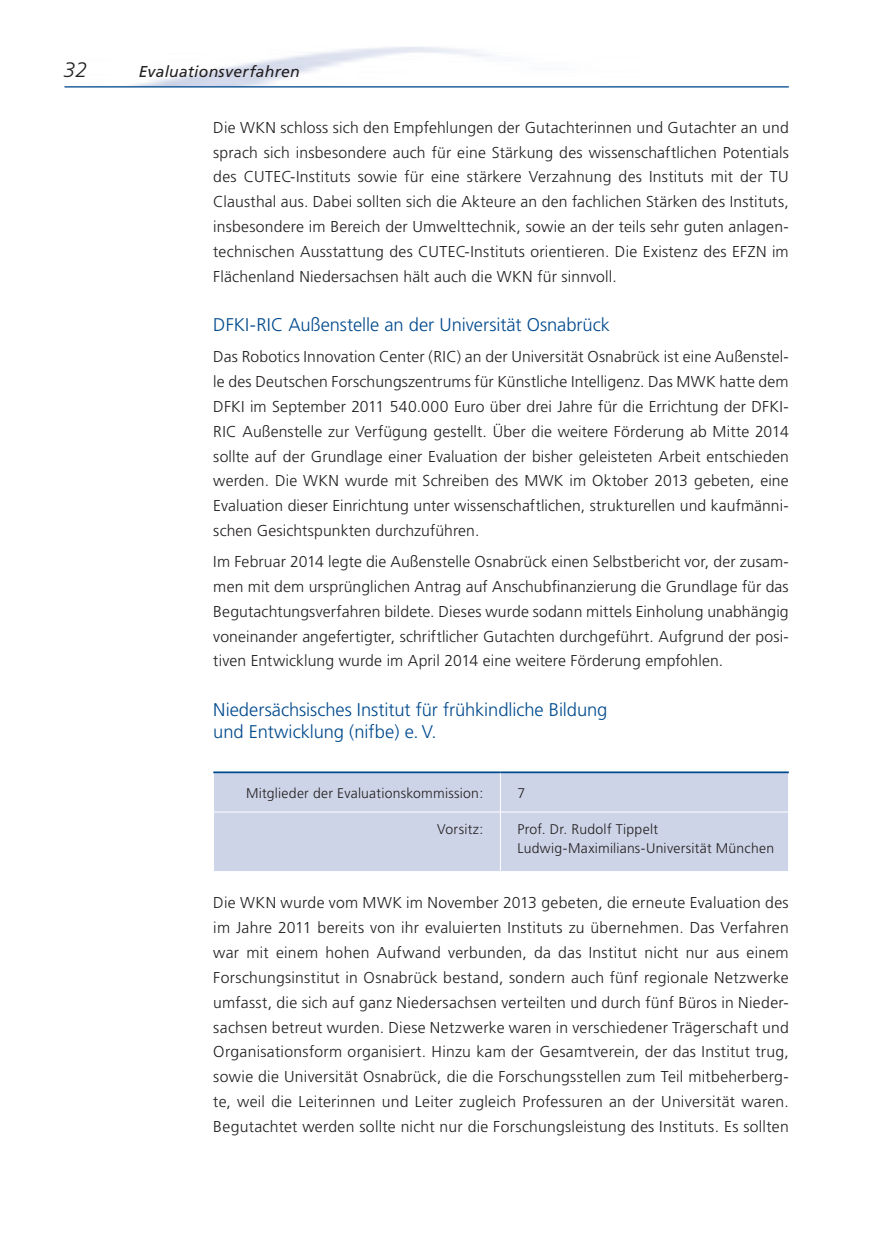
<style>
.page{position:relative;width:893px;height:1241px;background:#fff}
.page>*{position:absolute;margin:0;border:0;box-sizing:border-box;transform-origin:0 0}
.t1{font:italic 300 21px "Frutiger";color:#231f20}
.t2{font:300 18.38px/22.4px "Frutiger";letter-spacing:-.005em;color:#004a8d}
.t3{font:300 15.75px/24.8px "Frutiger";letter-spacing:.01em;color:#231f20;text-align:justify}
.t4{font:italic 15.75px "Frutiger";letter-spacing:.015em;color:#231f20}
.t5{font:300 14px/18.6px "Frutiger";letter-spacing:.015em;color:#231f20}
</style>
<div class="page">
<hr style="left:64px;top:86px;width:725px;height:1px;background:#004a8d">
<div style="left:214px;top:773px;width:574px;height:98px;background:#cdd4e7"></div>
<hr style="left:500px;top:773px;width:1px;height:38px;background:#fff">
<hr style="left:213px;top:811px;width:287px;height:1px;background:#fff">
<hr style="left:500px;top:811px;width:289px;height:1px;background:#fff">
<hr style="left:500px;top:812px;width:1px;height:59px;background:#fff">
<hr style="left:213px;top:771px;width:287px;height:2px;background:#004a8d">
<hr style="left:500px;top:771px;width:289px;height:2px;background:#004a8d">
<h1 class="t1" style="left:64px;top:58px;width:25px">32</h1>
<p class="t4" style="left:139px;top:62px;width:162px">Evaluationsverfahren</p>
<p class="t3" style="left:213px;top:115px;width:577px">Die WKN schloss sich den Empfehlungen der Gutachterinnen und Gutachter an und sprach sich insbesondere auch für eine Stärkung des wissenschaftlichen Potentials des CUTEC-Instituts sowie für eine stärkere Verzahnung des Instituts mit der TU Clausthal aus. Dabei sollten sich die Akteure an den fachlichen Stärken des Instituts, insbesondere im Bereich der Umwelttechnik, sowie an der teils sehr guten anlagen&shy;technischen Ausstattung des CUTEC-Instituts orientieren. Die Existenz des EFZN im Flächenland Niedersachsen hält auch die WKN für sinnvoll.</p>
<p class="t2" style="left:213px;top:314px;width:398px">DFKI-RIC Außenstelle an der Universität Osnabrück</p>
<p class="t3" style="left:213px;top:344px;width:577px">Das Robotics Innovation Center (RIC) an der Universität Osnabrück ist eine Außenstel&shy;le des Deutschen Forschungszentrums für Künstliche Intelligenz. Das MWK hatte dem DFKI im September 2011 540.000 Euro über drei Jahre für die Errichtung der DFKI-RIC Außenstelle zur Verfügung gestellt. Über die weitere Förderung ab Mitte 2014 sollte auf der Grundlage einer Evaluation der bisher geleisteten Arbeit entschieden werden. Die WKN wurde mit Schreiben des MWK im Oktober 2013 gebeten, eine Evaluation dieser Einrichtung unter wissenschaftlichen, strukturellen und kaufmänni&shy;schen Gesichtspunkten durchzuführen.</p>
<p class="t3" style="left:213px;top:549px;width:577px">Im Februar 2014 legte die Außenstelle Osnabrück einen Selbstbericht vor, der zusam&shy;men mit dem ursprünglichen Antrag auf Anschubfinanzierung die Grundlage für das Begutachtungsverfahren bildete. Dieses wurde sodann mittels Einholung unabhängig voneinander angefertigter, schriftlicher Gutachten durchgeführt. Aufgrund der posi&shy;tiven Entwicklung wurde im April 2014 eine weitere Förderung empfohlen.</p>
<p class="t2" style="left:213px;top:698px;width:396px">Niedersächsisches Institut für frühkindliche Bildung und Entwicklung (nifbe) e. V.</p>
<p class="t5" style="left:246px;top:783px;width:239px">Mitglieder der Evaluationskommission:</p>
<p class="t5" style="left:517px;top:783px;width:9px">7</p>
<p class="t5" style="left:437px;top:819px;width:48px">Vorsitz:</p>
<p class="t5" style="left:517px;top:819px;width:258px">Prof. Dr. Rudolf Tippelt<br>Ludwig-Maximilians-Universität München</p>
<p class="t3" style="left:213px;top:890px;width:577px">Die WKN wurde vom MWK im November 2013 gebeten, die erneute Evaluation des im Jahre 2011 bereits von ihr evaluierten Instituts zu übernehmen. Das Verfahren war mit einem hohen Aufwand verbunden, da das Institut nicht nur aus einem Forschungsinstitut in Osnabrück bestand, sondern auch fünf regionale Netzwerke umfasst, die sich auf ganz Niedersachsen verteilten und durch fünf Büros in Nieder&shy;sachsen betreut wurden. Diese Netzwerke waren in verschiedener Trägerschaft und Organisationsform organisiert. Hinzu kam der Gesamtverein, der das Institut trug, sowie die Universität Osnabrück, die die Forschungsstellen zum Teil mitbeherberg&shy;te, weil die Leiterinnen und Leiter zugleich Professuren an der Universität waren.<br>Begutachtet werden sollte nicht nur die Forschungsleistung des Instituts. Es sollten</p>
</div>
